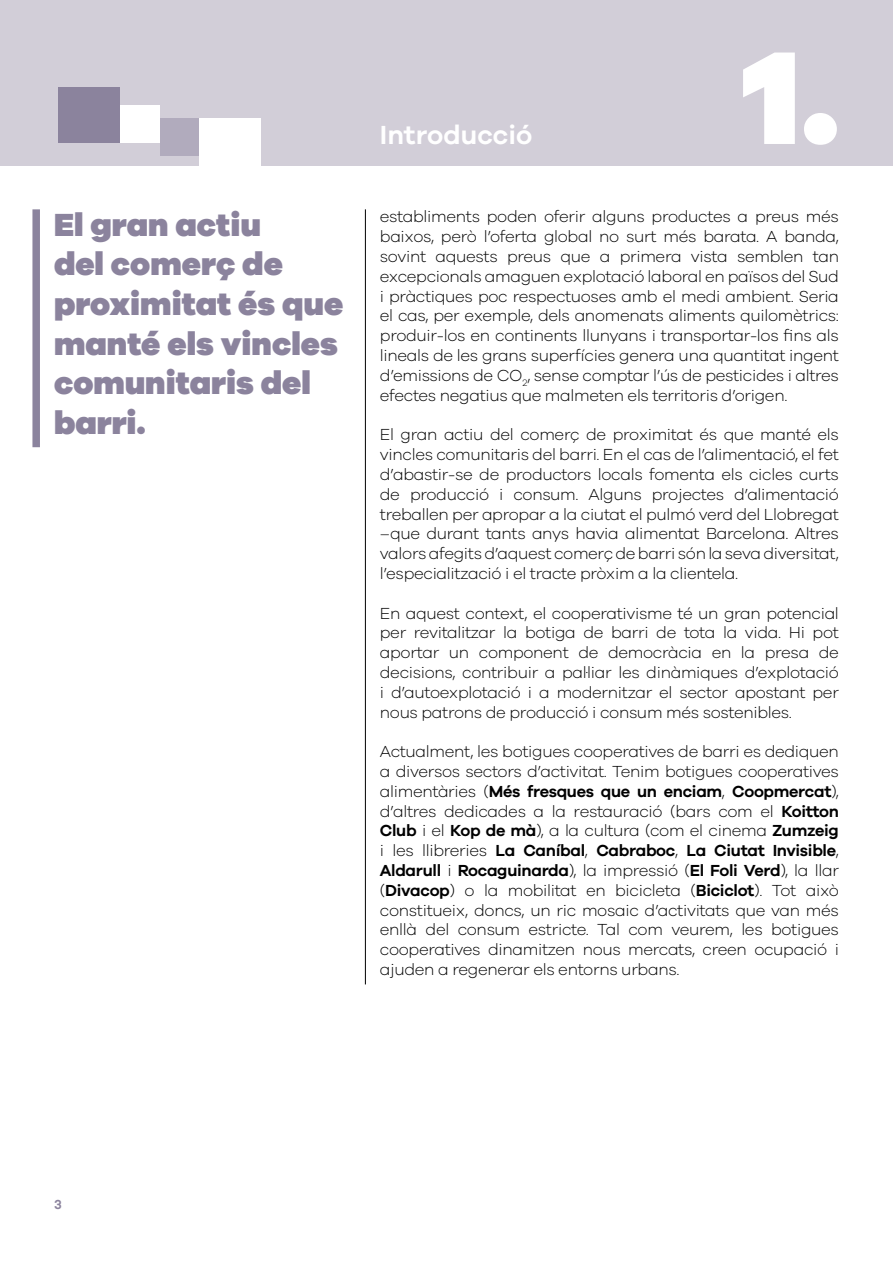
<style>
.page{position:relative;width:893px;height:1263px;background:#fff}
.page>*{position:absolute;margin:0;border:0;box-sizing:border-box;transform-origin:0 0}
.t1{font:900 136.5px "Galano Grotesque";color:#fff}
.t2{font:900 33px/39.6px "Galano Grotesque";color:#8b839d}
.t3{font:600 27px "Galano Grotesque";color:#fff}
.t4{font:300 16.5px/19.8px "Galano Grotesque";letter-spacing:-.02em;color:#000;text-align:justify}
.t5{font:600 13.5px "Galano Grotesque";color:#8b839d}
.s1{font-weight:600}
</style>
<div class="page">
<div style="left:0;top:0;width:893px;height:166px;background:#d2ced8"></div>
<div style="left:160px;top:118px;width:39px;height:37px;background:#b1abbd"></div>
<div style="left:59px;top:87px;width:61px;height:56px;background:#8b839d"></div>
<div style="left:199px;top:118px;width:62px;height:55px;background:#fff"></div>
<div style="left:120px;top:105px;width:40px;height:38px;background:#fff"></div>
<hr style="left:365px;top:209px;width:1px;height:775px;background:#000">
<div style="left:32px;top:209px;width:8px;height:238px;background:#8b839d"></div>
<h2 class="t2" style="left:54px;top:204px;width:291px">El gran actiu<br>del comerç de proximitat és que manté els vincles comunitaris del barri.</h2>
<h3 class="t3" style="left:380px;top:118px;width:154px">Introducció</h3>
<h1 class="t1" style="left:742px;top:11px;width:99px">1.</h1>
<p class="t4" style="left:380px;top:206px;width:461px">establiments poden oferir alguns productes a preus més baixos, però l’oferta global no surt més barata. A banda, sovint aquests preus que a primera vista semblen tan excepcionals amaguen explotació laboral en països del Sud i pràctiques poc respectuoses amb el medi ambient. Seria el cas, per exemple, dels anomenats aliments quilomètrics: produir-los en continents llunyans i transportar-los fins als lineals de les grans superfícies genera una quantitat ingent d’emissions de CO<sub>2</sub>, sense comptar l’ús de pesticides i altres efectes negatius que malmeten els territoris d’origen.</p>
<p class="t4" style="left:380px;top:424px;width:461px">El gran actiu del comerç de proximitat és que manté els vincles comunitaris del barri. En el cas de l’alimentació, el fet d’abastir-se de productors locals fomenta els cicles curts de producció i consum. Alguns projectes d’alimentació treballen per apropar a la ciutat el pulmó verd del Llobregat –que durant tants anys havia alimentat Barcelona. Altres valors afegits d’aquest comerç de barri són la seva diversitat, l’especialització i el tracte pròxim a la clientela.</p>
<p class="t4" style="left:380px;top:602px;width:461px">En aquest context, el cooperativisme té un gran potencial per revitalitzar la botiga de barri de tota la vida. Hi pot aportar un component de democràcia en la presa de decisions, contribuir a pal·liar les dinàmiques d’explotació i d’autoexplotació i a modernitzar el sector apostant per nous patrons de producció i consum més sostenibles.</p>
<p class="t4" style="left:380px;top:741px;width:461px">Actualment, les botigues cooperatives de barri es dediquen a diversos sectors d’activitat. Tenim botigues cooperatives alimentàries (<span class="s1">Més fresques que un enciam</span>, <span class="s1">Coopmercat</span>), d’altres dedicades a la restauració (bars com el <span class="s1">Koitton Club</span> i el <span class="s1">Kop de mà</span>), a la cultura (com el cinema <span class="s1">Zumzeig </span>i les llibreries <span class="s1">La Caníbal</span>, <span class="s1">Cabraboc</span>, <span class="s1">La Ciutat Invisible</span>, <span class="s1">Aldarull</span> i <span class="s1">Rocaguinarda</span>), la impressió (<span class="s1">El Foli Verd</span>), la llar (<span class="s1">Divacop</span>) o la mobilitat en bicicleta (<span class="s1">Biciclot</span>). Tot això constitueix, doncs, un ric mosaic d’activitats que van més enllà del consum estricte. Tal com veurem, les botigues cooperatives dinamitzen nous mercats, creen ocupació i ajuden a regenerar els entorns urbans.</p>
<p class="t5" style="left:54px;top:1196px;width:9px">3</p>
</div>
